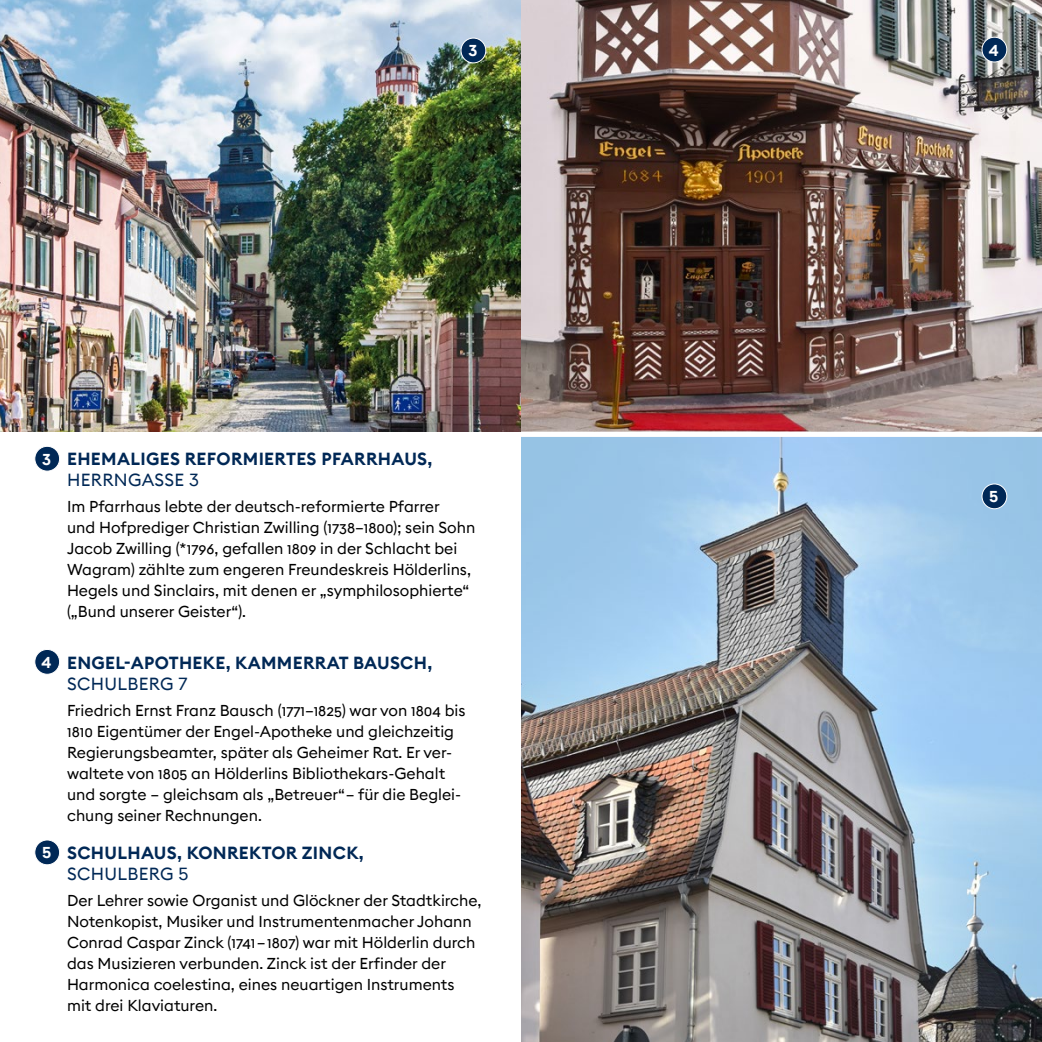
<style>
.page{position:relative;width:1042px;height:1042px;background:#fff}
.page>*{position:absolute;margin:0;border:0;box-sizing:border-box;transform-origin:0 0}
.t1{font:600 17.5px "Euclid Square";letter-spacing:.02em;color:#002856}
.t2{font:17.5px "Euclid Square";letter-spacing:.02em;color:#002856}
.t3{font:15.75px/21px "Euclid Square";color:#000}
.t4{font:600 15.75px "Euclid Square";color:#fff}
</style>
<div class="page">
<img style="left:0;top:0;width:521px;height:432px">
<img style="left:521px;top:437px;width:521px;height:605px">
<img style="left:521px;top:0;width:521px;height:432px">
<div style="left:461px;top:38px;width:25px;height:25px;background:#002856;border-radius:50%"></div>
<div style="left:460px;top:38px;width:26px;height:25px;border:1px solid #fff;border-radius:50%"></div>
<div style="left:35px;top:446px;width:25px;height:25px;background:#002856;border-radius:50%"></div>
<div style="left:34px;top:446px;width:26px;height:25px;border:1px solid #fff;border-radius:50%"></div>
<div style="left:982px;top:37px;width:25px;height:25px;background:#002856;border-radius:50%"></div>
<div style="left:981px;top:37px;width:26px;height:25px;border:1px solid #fff;border-radius:50%"></div>
<div style="left:35px;top:649px;width:25px;height:25px;background:#002856;border-radius:50%"></div>
<div style="left:34px;top:649px;width:26px;height:26px;border:1px solid #fff;border-radius:50%"></div>
<div style="left:35px;top:840px;width:25px;height:25px;background:#002856;border-radius:50%"></div>
<div style="left:34px;top:839px;width:26px;height:26px;border:1px solid #fff;border-radius:50%"></div>
<div style="left:982px;top:484px;width:25px;height:25px;background:#002856;border-radius:50%"></div>
<div style="left:981px;top:483px;width:26px;height:26px;border:1px solid #fff;border-radius:50%"></div>
<p class="t4" style="left:468px;top:41px;width:10px">3</p>
<p class="t4" style="left:989px;top:40px;width:12px">4</p>
<p class="t4" style="left:42px;top:449px;width:10px">3</p>
<p class="t1" style="left:67px;top:447px;width:367px">EHEMALIGES REFORMIERTES PFARRHAUS,</p>
<p class="t2" style="left:67px;top:468px;width:133px">HERRNGASSE 3</p>
<p class="t3" style="left:67px;top:496px;width:410px">Im Pfarrhaus lebte der deutsch-reformierte Pfarrer<br>und Hofprediger Christian Zwilling (1738–1800); sein Sohn Jacob Zwilling (*1796, gefallen 1809 in der Schlacht bei Wagram) zählte zum engeren Freundeskreis Hölderlins, Hegels und Sinclairs, mit denen er „symphilosophierte“ („Bund unserer Geister“).</p>
<p class="t4" style="left:989px;top:487px;width:11px">5</p>
<p class="t4" style="left:42px;top:652px;width:12px">4</p>
<p class="t1" style="left:67px;top:651px;width:367px">ENGEL-APOTHEKE, KAMMERRAT BAUSCH,</p>
<p class="t2" style="left:67px;top:672px;width:122px">SCHULBERG 7</p>
<p class="t3" style="left:67px;top:700px;width:400px">Friedrich Ernst Franz Bausch (1771–1825) war von 1804 bis 1810 Eigentümer der Engel-Apotheke und gleichzeitig Regierungsbeamter, später als Geheimer Rat. Er ver&shy;waltete von 1805 an Hölderlins Bibliothekars-Gehalt und sorgte – gleichsam als „Betreuer“– für die Beglei&shy;chung seiner Rechnungen.</p>
<p class="t4" style="left:42px;top:843px;width:11px">5</p>
<p class="t1" style="left:67px;top:841px;width:298px">SCHULHAUS, KONREKTOR ZINCK,</p>
<p class="t2" style="left:67px;top:862px;width:123px">SCHULBERG 5</p>
<p class="t3" style="left:67px;top:890px;width:416px">Der Lehrer sowie Organist und Glöckner der Stadtkirche, Notenkopist, Musiker und Instrumentenmacher Johann Conrad Caspar Zinck (1741–1807) war mit Hölderlin durch das Musizieren verbunden. Zinck ist der Erfinder der Harmonica coelestina, eines neuartigen Instruments mit drei Klaviaturen.</p>
</div>
